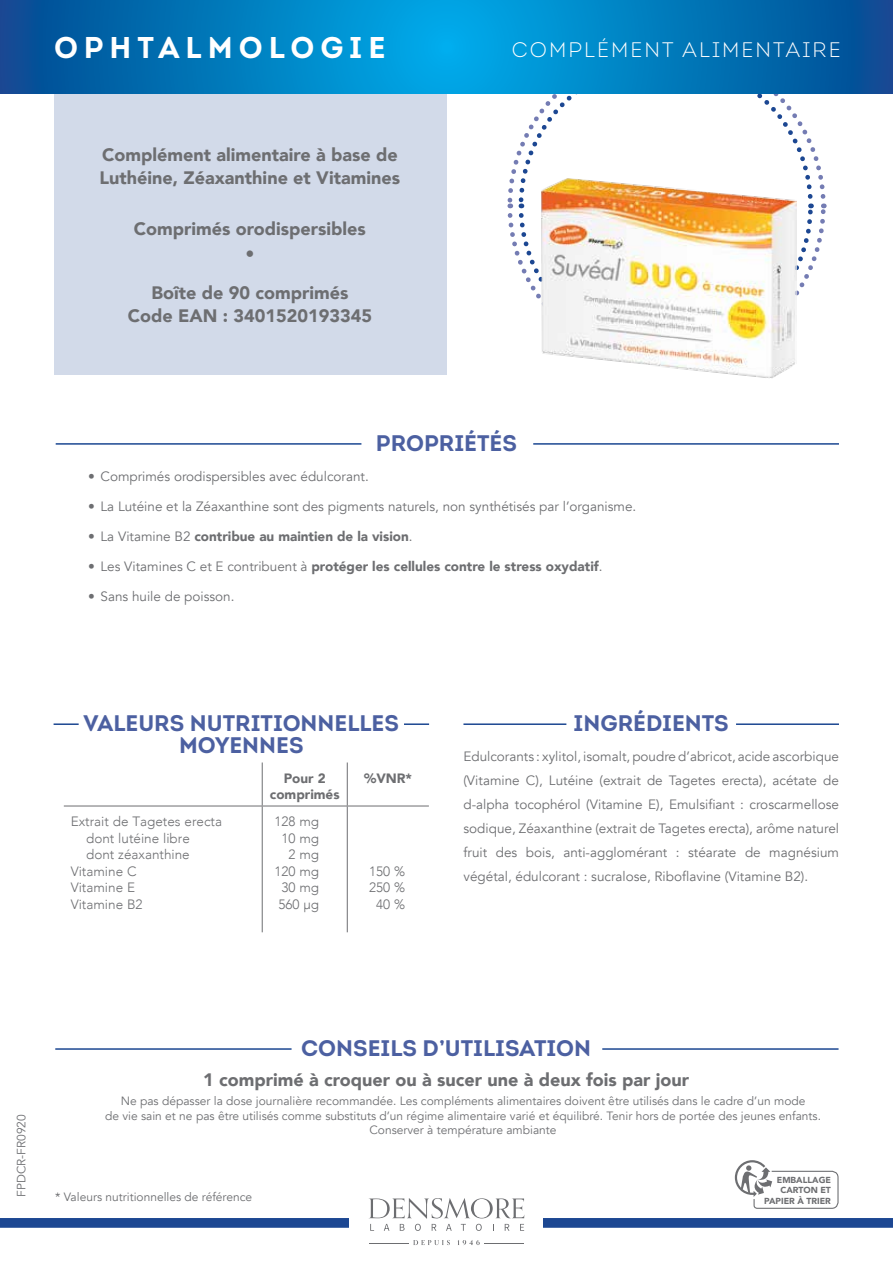
<style>
.page{position:relative;width:893px;height:1263px;background:#fff}
.page>*{position:absolute;margin:0;border:0;box-sizing:border-box;transform-origin:0 0}
.t1{font:700 30px "Intro";letter-spacing:.2em;color:#fff}
.t2{font:700 22.5px/22.5px "Intro";color:#4c60a1;text-align:center}
.t3{font:300 21px "Intro";letter-spacing:.1em;color:#fff}
.t4{font:900 18px/22.5px "Avenir";color:#6d6e71;text-align:center}
.t5{font:13.5px/24px "Avenir";color:#6d6e71;text-align:justify}
.t6{font:900 13.5px/16.2px "Avenir";color:#6d6e71;text-align:center}
.t7{font:300 13.5px/16.5px "Avenir";color:#6d6e71;text-align:right}
.t8{font:12px/14.4px "Avenir";color:#6d6e71;text-align:center}
.t9{font:900 8.7px/10.5px "Avenir";color:#6d6e71;text-align:right}
.s1{font-weight:400}
</style>
<div class="page">
<svg style="left:507px;top:94px;width:320px;height:205px"></svg>
<div style="left:54px;top:81px;width:392px;height:294px;background:#d2dae9"></div>
<hr style="left:56px;top:443px;width:305px;height:2px;background:#1c4792">
<hr style="left:533px;top:443px;width:306px;height:2px;background:#1c4792">
<svg style="left:735px;top:1160px;width:104px;height:49px"></svg>
<hr style="left:55px;top:1048px;width:237px;height:2px;background:#1c4792">
<hr style="left:602px;top:1048px;width:236px;height:2px;background:#1c4792">
<svg style="left:0;top:0;width:893px;height:94px;background:#017abc"></svg>
<div style="left:0;top:1218px;width:893px;height:10px;background:#1c4792"></div>
<hr style="left:736px;top:723px;width:103px;height:2px;background:#1c4792">
<hr style="left:463px;top:723px;width:103px;height:2px;background:#1c4792">
<hr style="left:54px;top:723px;width:25px;height:2px;background:#1c4792">
<hr style="left:404px;top:723px;width:25px;height:2px;background:#1c4792">
<hr style="left:262px;top:762px;width:1px;height:43px;background:#6d6e71">
<hr style="left:347px;top:762px;width:1px;height:43px;background:#6d6e71">
<hr style="left:64px;top:805px;width:198px;height:1px;background:#6d6e71">
<hr style="left:262px;top:805px;width:85px;height:1px;background:#6d6e71">
<hr style="left:262px;top:806px;width:1px;height:126px;background:#6d6e71">
<hr style="left:347px;top:805px;width:82px;height:1px;background:#6d6e71">
<hr style="left:347px;top:806px;width:1px;height:126px;background:#6d6e71">
<img style="left:540px;top:177px;width:257px;height:201px">
<div style="left:350px;top:1185px;width:193px;height:76px;background:#fff"></div>
<svg style="left:413px;top:1240px;width:37px;height:5px"></svg>
<svg style="left:458px;top:1240px;width:22px;height:5px"></svg>
<svg style="left:369px;top:1198px;width:155px;height:33px"></svg>
<hr style="left:484px;top:1243px;width:40px;height:1px;background:#6d6e71">
<hr style="left:369px;top:1243px;width:40px;height:1px;background:#6d6e71">
<h1 class="t1" style="left:53px;top:28px;width:282px">GYNÉCOL GIE</h1>
<h1 class="t1" style="left:54px;top:28px;width:333px">OPHTALMOLOGIE</h1>
<h3 class="t3" style="left:512px;top:37px;width:330px">COMPLÉMENT ALIMENTAIRE</h3>
<h3 class="t4" style="left:100px;top:143px;width:302px;text-align:left">Complément alimentaire à base de<br>Luthéine, Zéaxanthine et Vitamines</h3>
<h3 class="t4" style="left:134px;top:215px;width:233px;line-height:25.5px">Comprimés orodispersibles •</h3>
<h3 class="t4" style="left:128px;top:281px;width:246px">Boîte de 90 comprimés<br>Code EAN : 3401520193345</h3>
<h2 class="t2" style="left:376px;top:432px;width:143px">PROPRIÉTÉS</h2>
<p class="t5" style="left:88px;top:465px;width:282px">• Comprimés orodispersibles avec édulcorant.</p>
<p class="t5" style="left:88px;top:495px;width:550px">• La Lutéine et la Zéaxanthine sont des pigments naturels, non synthétisés par l’organisme.</p>
<p class="t6" style="left:88px;top:528px;width:326px"><span class="s1">• La Vitamine B2</span> contribue au maintien de la vision<span class="s1">.</span></p>
<p class="t6" style="left:88px;top:558px;width:516px"><span class="s1">• Les Vitamines C et E contribuent à</span> protéger les cellules contre le stress oxydatif<span class="s1">.</span></p>
<p class="t5" style="left:88px;top:585px;width:148px">• Sans huile de poisson.</p>
<h2 class="t2" style="left:84px;top:711px;width:317px">VALEURS NUTRITIONNELLES<br>MOYENNES</h2>
<p class="t6" style="left:270px;top:770px;width:71px">Pour 2 comprimés</p>
<p class="t6" style="left:364px;top:770px;width:50px">%VNR*</p>
<p class="t7" style="left:71px;top:813px;width:153px">Extrait de Tagetes erecta</p>
<p class="t7" style="left:86px;top:830px;width:105px">dont lutéine libre</p>
<p class="t7" style="left:86px;top:846px;width:105px">dont zéaxanthine</p>
<p class="t7" style="left:71px;top:863px;width:67px">Vitamine C</p>
<p class="t7" style="left:71px;top:879px;width:66px">Vitamine E</p>
<p class="t7" style="left:71px;top:896px;width:73px">Vitamine B2</p>
<p class="t7" style="left:274px;top:813px;width:46px">128 mg<br>10 mg<br>2 mg<br>120 mg<br>30 mg<br>560 µg</p>
<p class="t7" style="left:369px;top:863px;width:37px;text-align:center">150 %<br>250 %<br>40 %</p>
<h2 class="t2" style="left:574px;top:711px;width:157px">INGRÉDIENTS</h2>
<p class="t5" style="left:463px;top:744px;width:377px">Edulcorants : xylitol, isomalt, poudre d’abricot, acide ascorbique (Vitamine C), Lutéine (extrait de Tagetes erecta), acétate de d-alpha tocophérol (Vitamine E), Emulsifiant : croscarmellose sodique, Zéaxanthine (extrait de Tagetes erecta), arôme naturel fruit des bois, anti-agglomérant : stéarate de magnésium végétal, édulcorant : sucralose, Riboflavine (Vitamine B2).</p>
<p class="t8" style="left:14px;top:1197px;width:84px;rotate:-90deg">FPDCR-FR0920</p>
<h2 class="t2" style="left:301px;top:1037px;width:291px">CONSEILS D’UTILISATION</h2>
<h3 class="t4" style="left:203px;top:1068px;width:487px">1 comprimé à croquer ou à sucer une à deux fois par jour</h3>
<p class="t8" style="left:105px;top:1094px;width:717px">Ne pas dépasser la dose journalière recommandée. Les compléments alimentaires doivent être utilisés dans le cadre d’un mode<br>de vie sain et ne pas être utilisés comme substituts d’un régime alimentaire varié et équilibré. Tenir hors de portée des jeunes enfants.<br>Conserver à température ambiante</p>
<p class="t8" style="left:55px;top:1190px;width:198px">* Valeurs nutritionnelles de référence</p>
<p class="t9" style="left:764px;top:1174px;width:68px">ge<br>carton et papier à trier</p>
<p class="t9" style="left:777px;top:1174px;width:21px">Emballa</p>
</div>
